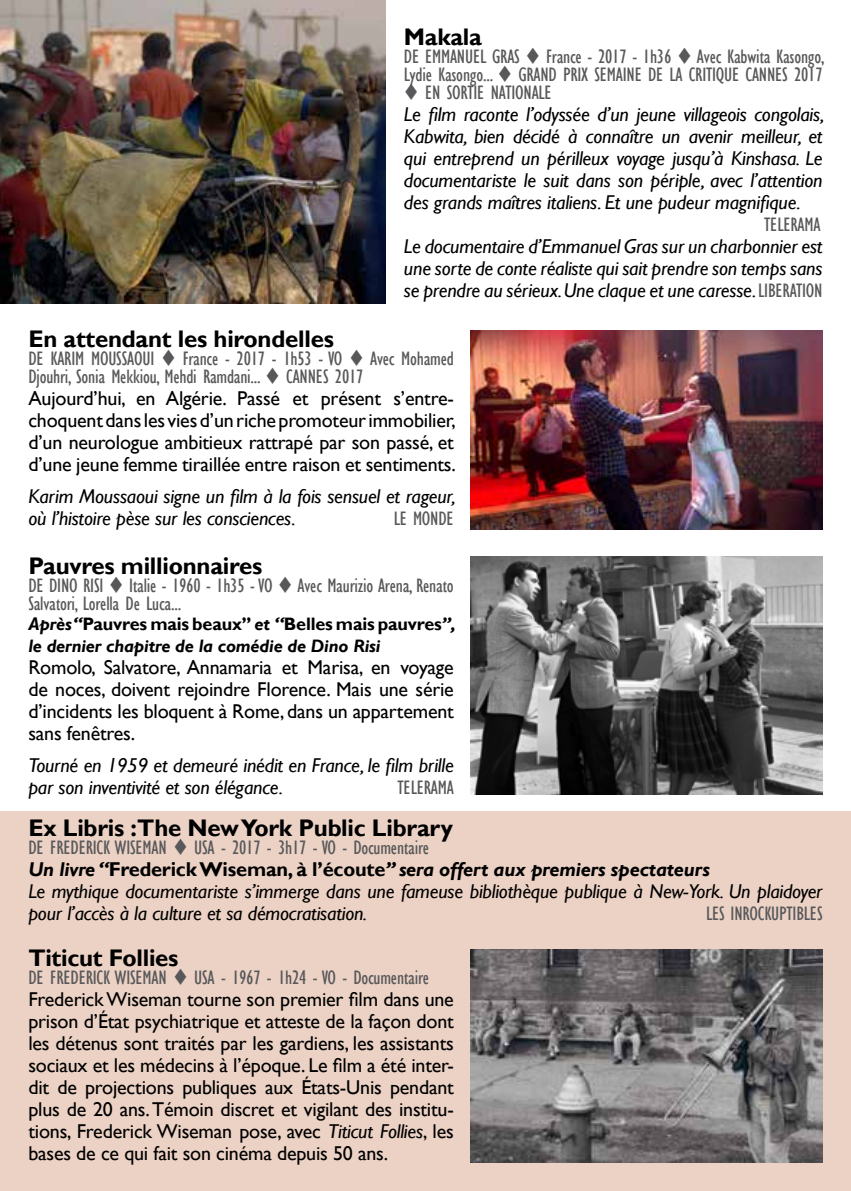
<style>
.page{position:relative;width:851px;height:1191px;background:#fff}
.page>*{position:absolute;margin:0;border:0;box-sizing:border-box;transform-origin:0 0}
.t1{font:700 24px "Gill Sans";letter-spacing:-.01em;color:#000}
.t2{font:italic 20px/22px "Gill Sans";letter-spacing:-.01em;color:#000}
.t3{font:20px/22px "Gill Sans";letter-spacing:-.01em;color:#000;text-align:justify}
.t4{font:condensed 20px/18px "Gill Sans";letter-spacing:-.01em;color:#58585a}
.t5{font:italic 700 18px/22px "Gill Sans";letter-spacing:-.01em;color:#000}
.s1{color:#58585a}
.s2{font-style:normal;font-stretch:condensed;color:#58585a}
.s3{font-style:normal}
.s4{font-weight:700}
.s5{font-weight:700;font-style:normal}
.s6{font-stretch:condensed;color:#58585a}
.s7{font-style:italic}
</style>
<div class="page">
<div style="left:0;top:811px;width:850px;height:380px;background:#ecd2c5"></div>
<img style="left:0;top:0;width:386px;height:304px">
<img style="left:471px;top:330px;width:351px;height:200px">
<img style="left:471px;top:949px;width:351px;height:213px">
<img style="left:471px;top:557px;width:351px;height:237px">
<p class="t1" style="left:404px;top:22px;width:80px">Makala</p>
<p class="t4" style="left:404px;top:47px;width:422px">DE EMMANUEL GRAS ▼ France - 2017 - 1h36 ▼ Avec Kabwita Kasongo,<br>Lydie Kasongo... ▼ GRAND PRIX SEMAINE DE LA CRITIQUE CANNES 2017</p>
<p class="t2" style="left:404px;top:82px;width:422px"><span class="s1">▼</span> <span class="s2">EN SORTIE NATIONALE<br></span>Le film raconte l’odyssée d’un jeune villageois congolais, Kabwita, bien décidé à connaître un avenir meilleur, et qui entreprend un périlleux voyage jusqu’à Kinshasa. Le documentariste le suit dans son périple, avec l’attention des grands maîtres italiens. Et une pudeur magnifique.</p>
<p class="t4" style="left:764px;top:215px;width:58px">TELERAMA</p>
<p class="t2" style="left:404px;top:236px;width:420px;text-align:justify">Le documentaire d’Emmanuel Gras sur un charbonnier est une sorte de conte réaliste qui sait prendre son temps sans se prendre au sérieux. Une claque et une caresse. <span class="s2">LIBERATION</span></p>
<p class="t1" style="left:28px;top:324px;width:307px">En attendant les hirondelles</p>
<p class="t4" style="left:28px;top:349px;width:427px">DE KARIM MOUSSAOUI ▼ France - 2017 - 1h53 - VO ▼ Avec Mohamed<br>Djouhri, Sonia Mekkiou, Mehdi Ramdani... ▼ CANNES 2017</p>
<p class="t3" style="left:28px;top:387px;width:429px">Aujourd’hui, en Algérie. Passé et présent s’entre&shy;choquent dans les vies d’un riche promoteur immobilier, d’un neurologue ambitieux rattrapé par son passé, et d’une jeune femme tiraillée entre raison et sentiments.</p>
<p class="t2" style="left:28px;top:485px;width:429px">Karim Moussaoui signe un film à la fois sensuel et rageur, où l’histoire pèse sur les consciences.</p>
<p class="t4" style="left:393px;top:509px;width:62px">LE MONDE</p>
<p class="t1" style="left:28px;top:551px;width:235px">Pauvres millionnaires</p>
<p class="t4" style="left:28px;top:576px;width:427px">DE DINO RISI ▼ Italie - 1960 - 1h35 - VO ▼ Avec Maurizio Arena, Renato<br>Salvatori, Lorella De Luca...</p>
<p class="t5" style="left:28px;top:613px;width:429px">Après ‘‘<span class="s3">Pauvres mais beaux’’</span> et ‘‘<span class="s3">Belles mais pauvres</span>’’, le dernier chapitre de la comédie de Dino Risi</p>
<p class="t3" style="left:28px;top:656px;width:427px">Romolo, Salvatore, Annamaria et Marisa, en voyage de noces, doivent rejoindre Florence. Mais une série d’incidents les bloquent à Rome, dans un appartement sans fenêtres.</p>
<p class="t2" style="left:28px;top:754px;width:427px">Tourné en 1959 et demeuré inédit en France, le film brille par son inventivité et son élégance.</p>
<p class="t4" style="left:397px;top:778px;width:58px">TELERAMA</p>
<p class="t1" style="left:28px;top:813px;width:426px">Ex Libris :The New York Public Library</p>
<p class="t2" style="left:28px;top:836px;width:795px"><span class="s2">DE FREDERICK WISEMAN</span> <span class="s1">▼</span> <span class="s2">USA - 2017 - 3h17 - VO - Documentaire<br></span><span class="s4">Un livre ‘‘</span><span class="s5">Frederick Wiseman, à l’écoute</span><span class="s4">’’ sera offert aux premiers spectateurs<br></span>Le mythique documentariste s’immerge dans une fameuse bibliothèque publique à New-York. Un plaidoyer pour l’accès à la culture et sa démocratisation.</p>
<p class="t4" style="left:706px;top:904px;width:118px">LES INROCKUPTIBLES</p>
<p class="t1" style="left:28px;top:943px;width:152px">Titicut Follies</p>
<p class="t3" style="left:28px;top:966px;width:427px;text-align:left"><span class="s6">DE FREDERICK WISEMAN</span> <span class="s1">▼</span> <span class="s6">USA - 1967 - 1h24 - VO - Documentaire </span>Frederick Wiseman tourne son premier film dans une prison d’État psychiatrique et atteste de la façon dont les détenus sont traités par les gardiens, les assistants sociaux et les médecins à l’époque. Le film a été inter&shy;dit de projections publiques aux États-Unis pendant plus de 20 ans. Témoin discret et vigilant des institu&shy;tions, Frederick Wiseman pose, avec <span class="s7">Titicut Follies</span>, les bases de ce qui fait son cinéma depuis 50 ans.</p>
</div>
